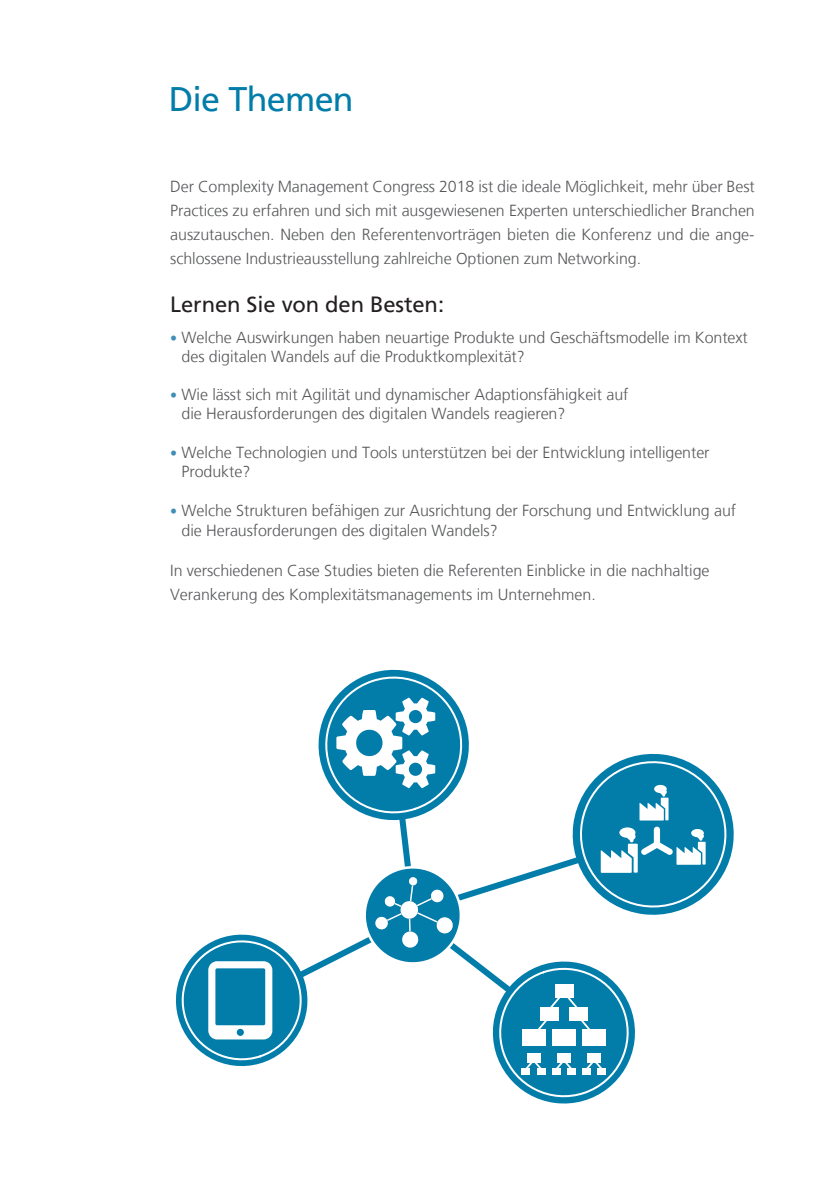
<style>
.page{position:relative;width:840px;height:1191px;background:#fff}
.page>*{position:absolute;margin:0;border:0;box-sizing:border-box;transform-origin:0 0}
.t1{font:34px "Frutiger LT";letter-spacing:-.02em;color:#027daa}
.t2{font:22px "Frutiger LT";letter-spacing:-.005em;color:#231f20}
.t3{font:300 16px/24px "Frutiger LT";letter-spacing:-.005em;color:#57585a}
.s1{font-size:14px;color:#3e8eb7}
</style>
<div class="page">
<svg style="left:176px;top:669px;width:558px;height:435px"></svg>
<h1 class="t1" style="left:169px;top:79px;width:186px">Die Themen</h1>
<p class="t3" style="left:170px;top:175px;width:585px;text-align:justify">Der Complexity Management Congress 2018 ist die ideale Möglichkeit, mehr über Best Practices zu erfahren und sich mit ausgewiesenen Experten unterschiedlicher Branchen auszutauschen. Neben den Referentenvorträgen bieten die Konferenz und die ange&shy;schlossene Industrieausstellung zahlreiche Optionen zum Networking.</p>
<h2 class="t2" style="left:170px;top:291px;width:275px">Lernen Sie von den Besten:</h2>
<p class="t3" style="left:181px;top:328px;width:567px;line-height:19.2px;text-indent:-11px"><span class="s1">•</span> Welche Auswirkungen haben neuartige Produkte und Geschäftsmodelle im Kontext des digitalen Wandels auf die Produktkomplexität?</p>
<p class="t3" style="left:181px;top:385px;width:448px;line-height:19.2px;text-indent:-11px"><span class="s1">•</span> Wie lässt sich mit Agilität und dynamischer Adaptionsfähigkeit auf die Herausforderungen des digitalen Wandels reagieren?</p>
<p class="t3" style="left:181px;top:443px;width:529px;line-height:19.2px;text-indent:-11px"><span class="s1">•</span> Welche Technologien und Tools unterstützen bei der Entwicklung intelligenter<br>Produkte?</p>
<p class="t3" style="left:181px;top:500px;width:556px;line-height:20px;text-indent:-11px"><span class="s1">•</span> Welche Strukturen befähigen zur Ausrichtung der Forschung und Entwicklung auf die Herausforderungen des digitalen Wandels?</p>
<p class="t3" style="left:170px;top:559px;width:540px">In verschiedenen Case Studies bieten die Referenten Einblicke in die nachhaltige<br>Verankerung des Komplexitätsmanagements im Unternehmen.</p>
</div>
